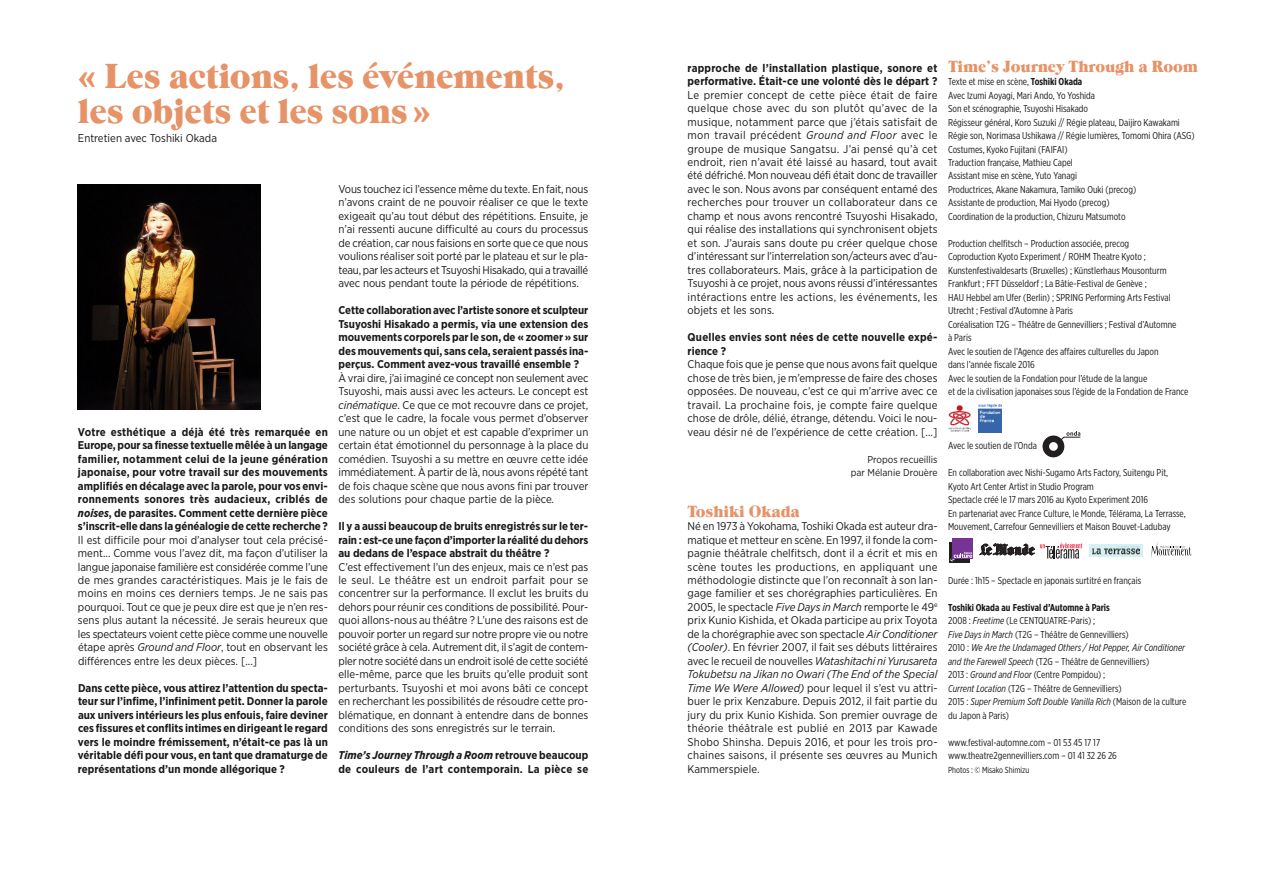
<style>
.page{position:relative;width:1276px;height:886px;background:#fff}
.page>*{position:absolute;margin:0;border:0;box-sizing:border-box;transform-origin:0 0}
.t1{font:35px/35px "Natalie";letter-spacing:-.01em;color:#e69368}
.t2{font:16.25px "Natalie";letter-spacing:-.005em;color:#e69368}
.t3{font:11.25px/13.5px "Gotham Narrow";color:#1a1a1a;text-align:justify}
.t4{font:700 11.25px/13.5px "Gotham Narrow";color:#1a1a1a;text-align:justify}
.t5{font:700 11.25px/13.5px "Gotham Narrow";letter-spacing:.02em;color:#1a1a1a}
.t6{font:10px/13.5px "Gotham X Narrow";color:#1a1a1a}
.t7{font:10px/13.5px "Gotham Narrow";color:#1a1a1a;text-align:right}
.t8{font:8.75px "Gotham X Narrow";color:#1a1a1a}
.s1{font-style:italic}
.s2{font-weight:700}
</style>
<div class="page">
<img style="left:78px;top:184px;width:183px;height:225px">
<img style="left:948px;top:405px;width:22px;height:27px">
<svg style="left:1042px;top:431px;width:38px;height:26px"></svg>
<svg style="left:949px;top:538px;width:24px;height:25px"></svg>
<div style="left:978px;top:404px;width:24px;height:29px;background:#3566ab"></div>
<img style="left:978px;top:404px;width:24px;height:19px">
<svg style="left:1040px;top:543px;width:42px;height:15px"></svg>
<svg style="left:979px;top:543px;width:55px;height:12px"></svg>
<div style="left:1089px;top:545px;width:53px;height:12px;background:#d6f0f3"></div>
<img style="left:1092px;top:546px;width:48px;height:9px">
<svg style="left:1151px;top:542px;width:40px;height:16px"></svg>
<h1 class="t1" style="left:78px;top:62px;width:488px">« Les actions, les événements, les objets et les sons »</h1>
<p class="t3" style="left:78px;top:132px;width:140px">Entretien avec Toshiki Okada</p>
<p class="t4" style="left:78px;top:426px;width:251px">Votre esthétique a déjà été très remarquée en Europe, pour sa finesse textuelle mêlée à un langage familier, notamment celui de la jeune génération japonaise, pour votre travail sur des mouvements amplifiés en décalage avec la parole, pour vos envi&shy;ronnements sonores très audacieux, criblés de <span class="s1">noises</span>, de parasites. Comment cette dernière pièce s’inscrit-elle dans la généalogie de cette recherche ?</p>
<p class="t3" style="left:78px;top:534px;width:251px">Il est difficile pour moi d’analyser tout cela précisé&shy;ment... Comme vous l’avez dit, ma façon d’utiliser la langue japonaise familière est considérée comme l’une de mes grandes caractéristiques. Mais je le fais de moins en moins ces derniers temps. Je ne sais pas pourquoi. Tout ce que je peux dire est que je n’en res&shy;sens plus autant la nécessité. Je serais heureux que les spectateurs voient cette pièce comme une nouvelle étape après <span class="s1">Ground and Floor</span>, tout en observant les différences entre les deux pièces. [...]</p>
<p class="t4" style="left:78px;top:682px;width:251px">Dans cette pièce, vous attirez l’attention du specta&shy;teur sur l’infime, l’infiniment petit. Donner la parole aux univers intérieurs les plus enfouis, faire deviner ces fissures et conflits intimes en dirigeant le regard vers le moindre frémissement, n’était-ce pas là un véritable défi pour vous, en tant que dramaturge de représentations d’un monde allégorique ?</p>
<p class="t3" style="left:338px;top:183px;width:251px">Vous touchez ici l’essence même du texte. En fait, nous n’avons craint de ne pouvoir réaliser ce que le texte exigeait qu’au tout début des répétitions. Ensuite, je n’ai ressenti aucune difficulté au cours du processus de création, car nous faisions en sorte que ce que nous voulions réaliser soit porté par le plateau et sur le pla&shy;teau, par les acteurs et Tsuyoshi Hisakado, qui a travaillé avec nous pendant toute la période de répétitions.</p>
<p class="t4" style="left:338px;top:304px;width:251px">Cette collaboration avec l’artiste sonore et sculpteur Tsuyoshi Hisakado a permis, via une extension des mouvements corporels par le son, de « zoomer » sur des mouvements qui, sans cela, seraient passés ina&shy;perçus. Comment avez-vous travaillé ensemble ?</p>
<p class="t3" style="left:338px;top:372px;width:251px">À vrai dire, j’ai imaginé ce concept non seulement avec Tsuyoshi, mais aussi avec les acteurs. Le concept est <span class="s1">cinématique</span>. Ce que ce mot recouvre dans ce projet, c’est que le cadre, la focale vous permet d’observer une nature ou un objet et est capable d’exprimer un certain état émotionnel du personnage à la place du comédien. Tsuyoshi a su mettre en œuvre cette idée immédiatement. À partir de là, nous avons répété tant de fois chaque scène que nous avons fini par trouver des solutions pour chaque partie de la pièce.</p>
<p class="t4" style="left:338px;top:520px;width:251px">Il y a aussi beaucoup de bruits enregistrés sur le ter&shy;rain : est-ce une façon d’importer la réalité du dehors au dedans de l’espace abstrait du théâtre ?</p>
<p class="t3" style="left:338px;top:561px;width:251px">C’est effectivement l’un des enjeux, mais ce n’est pas le seul. Le théâtre est un endroit parfait pour se concentrer sur la performance. Il exclut les bruits du dehors pour réunir ces conditions de possibilité. Pour&shy;quoi allons-nous au théâtre ? L’une des raisons est de pouvoir porter un regard sur notre propre vie ou notre société grâce à cela. Autrement dit, il s’agit de contem&shy;pler notre société dans un endroit isolé de cette société elle-même, parce que les bruits qu’elle produit sont perturbants. Tsuyoshi et moi avons bâti ce concept en recherchant les possibilités de résoudre cette pro&shy;blématique, en donnant à entendre dans de bonnes conditions des sons enregistrés sur le terrain.</p>
<p class="t5" style="left:338px;top:749px;width:251px"><span class="s1">Time’s Journey Through a Room</span> retrouve beaucoup de couleurs de l’art contemporain. La pièce se</p>
<p class="t4" style="left:687px;top:62px;width:251px">rapproche de l’installation plastique, sonore et performative. Était-ce une volonté dès le départ ?</p>
<p class="t3" style="left:687px;top:89px;width:251px">Le premier concept de cette pièce était de faire quelque chose avec du son plutôt qu’avec de la musique, notamment parce que j’étais satisfait de mon travail précédent <span class="s1">Ground and Floor</span> avec le groupe de musique Sangatsu. J’ai pensé qu’à cet endroit, rien n’avait été laissé au hasard, tout avait été défriché. Mon nouveau défi était donc de travailler avec le son. Nous avons par conséquent entamé des recherches pour trouver un collaborateur dans ce champ et nous avons rencontré Tsuyoshi Hisakado, qui réalise des installations qui synchronisent objets et son. J’aurais sans doute pu créer quelque chose d’intéressant sur l’interrelation son/acteurs avec d’au&shy;tres collaborateurs. Mais, grâce à la participation de Tsuyoshi à ce projet, nous avons réussi d’intéressantes intéractions entre les actions, les événements, les objets et les sons.</p>
<p class="t4" style="left:687px;top:331px;width:251px">Quelles envies sont nées de cette nouvelle expé&shy;rience ?</p>
<p class="t3" style="left:687px;top:358px;width:251px">Chaque fois que je pense que nous avons fait quelque chose de très bien, je m’empresse de faire des choses opposées. De nouveau, c’est ce qui m’arrive avec ce travail. La prochaine fois, je compte faire quelque chose de drôle, délié, étrange, détendu. Voici le nou&shy;veau désir né de l’expérience de cette création. [...]</p>
<p class="t7" style="left:851px;top:453px;width:88px">Propos recueillis par Mélanie Drouère</p>
<h2 class="t2" style="left:687px;top:505px;width:114px">Toshiki Okada</h2>
<p class="t3" style="left:687px;top:520px;width:251px">Né en 1973 à Yokohama, Toshiki Okada est auteur dra&shy;matique et metteur en scène. En 1997, il fonde la com&shy;pagnie théâtrale chelfitsch, dont il a écrit et mis en scène toutes les productions, en appliquant une méthodologie distincte que l’on reconnaît à son lan&shy;gage familier et ses chorégraphies particulières. En 2005, le spectacle <span class="s1">Five Days in March</span> remporte le 49<sup>e </sup>prix Kunio Kishida, et Okada participe au prix Toyota de la chorégraphie avec son spectacle <span class="s1">Air Conditioner (Cooler)</span>. En février 2007, il fait ses débuts littéraires avec le recueil de nouvelles <span class="s1">Watashitachi ni Yurusareta Tokubetsu na Jikan no Owari (The End of the Special Time We Were Allowed)</span> pour lequel il s’est vu attri&shy;buer le prix Kenzabure. Depuis 2012, il fait partie du jury du prix Kunio Kishida. Son premier ouvrage de théorie théâtrale est publié en 2013 par Kawade Shobo Shinsha. Depuis 2016, et pour les trois pro&shy;chaines saisons, il présente ses œuvres au Munich Kammerspiele.</p>
<h2 class="t2" style="left:948px;top:60px;width:251px">Time’s Journey Through a Room</h2>
<p class="t6" style="left:948px;top:76px;width:248px">Texte et mise en scène, <span class="s2">Toshiki Okada<br></span>Avec Izumi Aoyagi, Mari Ando, Yo Yoshida<br>Son et scénographie, Tsuyoshi Hisakado<br>Régisseur général, Koro Suzuki // Régie plateau, Daijiro Kawakami Régie son, Norimasa Ushikawa // Régie lumières, Tomomi Ohira (ASG)<br>Costumes, Kyoko Fujitani (FAIFAI)<br>Traduction française, Mathieu Capel<br>Assistant mise en scène, Yuto Yanagi<br>Productrices, Akane Nakamura, Tamiko Ouki (precog)<br>Assistante de production, Mai Hyodo (precog)<br>Coordination de la production, Chizuru Matsumoto</p>
<p class="t6" style="left:948px;top:237px;width:242px">Production chelfitsch – Production associée, precog<br>Coproduction Kyoto Experiment / ROHM Theatre Kyoto ; Kunstenfestivaldesarts (Bruxelles) ; Künstlerhaus Mousonturm Frankfurt ; FFT Düsseldorf ; La Bâtie-Festival de Genève ;<br>HAU Hebbel am Ufer (Berlin) ; SPRING Performing Arts Festival Utrecht ; Festival d’Automne à Paris<br>Coréalisation T2G – Théâtre de Gennevilliers ; Festival d’Automne<br>à Paris<br>Avec le soutien de l’Agence des affaires culturelles du Japon<br>dans l’année fiscale 2016<br>Avec le soutien de la Fondation pour l’étude de la langue<br>et de la civilisation japonaises sous l’égide de la Fondation de France</p>
<p class="t6" style="left:948px;top:440px;width:90px">Avec le soutien de l’Onda</p>
<p class="t6" style="left:948px;top:466px;width:239px">En collaboration avec Nishi-Sugamo Arts Factory, Suitengu Pit, Kyoto Art Center Artist in Studio Program<br>Spectacle créé le 17 mars 2016 au Kyoto Experiment 2016<br>En partenariat avec France Culture, le Monde, Télérama, La Terrasse, Mouvement, Carrefour Gennevilliers et Maison Bouvet-Ladubay</p>
<p class="t6" style="left:948px;top:574px;width:194px">Durée : 1h15 – Spectacle en japonais surtitré en français</p>
<p class="t6" style="left:948px;top:601px;width:240px"><span class="s2">Toshiki Okada au Festival d’Automne à Paris<br></span>2008 : <span class="s1">Freetime</span> (Le CENTQUATRE-Paris) ;<br><span class="s1">Five Days in March</span> (T2G – Théâtre de Gennevilliers)<br>2010 : <span class="s1">We Are the Undamaged Others / Hot Pepper, Air Conditioner and the Farewell Speech</span> (T2G – Théâtre de Gennevilliers)<br>2013 : <span class="s1">Ground and Floor</span> (Centre Pompidou) ;<br><span class="s1">Current Location</span> (T2G – Théâtre de Gennevilliers)<br>2015 : <span class="s1">Super Premium Soft Double Vanilla Rich</span> (Maison de la culture du Japon à Paris)</p>
<p class="t6" style="left:948px;top:736px;width:170px">www.festival-automne.com – 01 53 45 17 17 www.theatre2gennevilliers.com – 01 41 32 26 26</p>
<p class="t8" style="left:948px;top:766px;width:83px">Photos : © Misako Shimizu</p>
</div>
